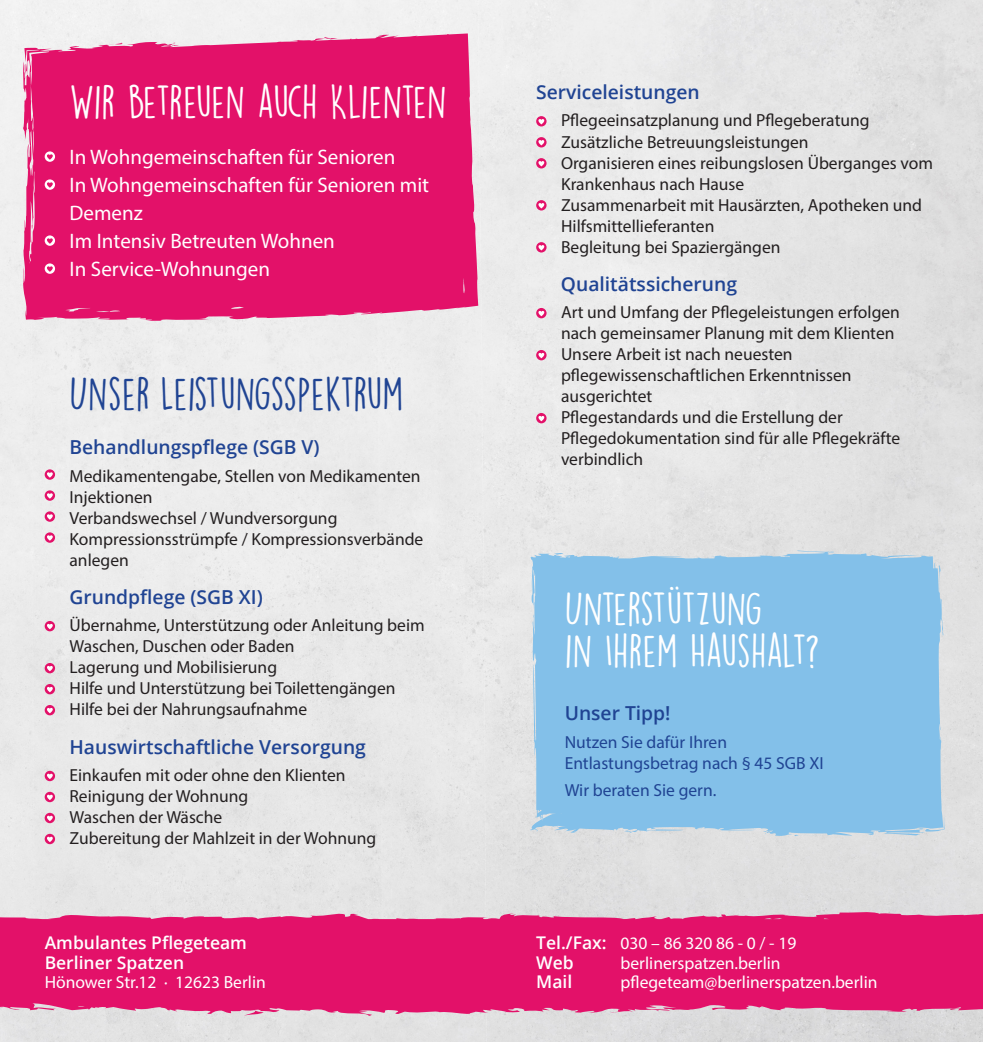
<style>
.page{position:relative;width:983px;height:1042px;background:#fff}
.page>*{position:absolute;margin:0;border:0;box-sizing:border-box;transform-origin:0 0}
.t1{font:42px "DK Lemon Yellow Sun";letter-spacing:-.02em;color:#fff}
.t2{font:42px "DK Lemon Yellow Sun";color:#204493}
.t3{font:42px "DK Lemon Yellow Sun";color:#fff}
.t4{font:21px/28px "Myriad Pro";color:#fff}
.t5{font:600 19.25px "Open Sans";color:#204493}
.t6{font:17.5px/21px "Myriad Pro";color:#231f20}
.t7{font:17.5px "Myriad Pro";color:#fff}
.t8{font:17.5px "Myriad Pro";color:#204493}
.t9{font:600 17.5px "Open Sans";color:#fff}
.s1{font-family:"Open Sans";font-weight:600}
</style>
<div class="page">
<img style="left:0;top:0;width:982px;height:1042px">
<svg style="left:22px;top:33px;width:456px;height:288px;background:#e32172"></svg>
<svg style="left:527px;top:550px;width:417px;height:287px;background:#89c2e8"></svg>
<svg style="left:0;top:910px;width:982px;height:106px;background:#e22977"></svg>
<div style="left:45px;top:151px;width:10px;height:11px;background:#fff;border-radius:50%"></div>
<svg style="left:47px;top:154px;width:6px;height:6px"></svg>
<div style="left:45px;top:179px;width:10px;height:11px;background:#fff;border-radius:50%"></div>
<svg style="left:47px;top:182px;width:6px;height:6px"></svg>
<div style="left:45px;top:235px;width:10px;height:11px;background:#fff;border-radius:50%"></div>
<svg style="left:47px;top:238px;width:6px;height:6px"></svg>
<div style="left:45px;top:263px;width:10px;height:11px;background:#fff;border-radius:50%"></div>
<svg style="left:47px;top:266px;width:6px;height:6px"></svg>
<div style="left:45px;top:469px;width:10px;height:11px;background:#e31169;border-radius:50%"></div>
<svg style="left:47px;top:472px;width:6px;height:6px"></svg>
<div style="left:45px;top:490px;width:10px;height:11px;background:#e31169;border-radius:50%"></div>
<svg style="left:47px;top:493px;width:6px;height:6px"></svg>
<div style="left:45px;top:511px;width:10px;height:11px;background:#e31169;border-radius:50%"></div>
<svg style="left:47px;top:514px;width:6px;height:6px"></svg>
<div style="left:45px;top:532px;width:10px;height:11px;background:#e31169;border-radius:50%"></div>
<svg style="left:47px;top:535px;width:6px;height:6px"></svg>
<svg style="left:45px;top:621px;width:10px;height:10px"></svg>
<svg style="left:47px;top:623px;width:6px;height:6px"></svg>
<svg style="left:45px;top:663px;width:10px;height:10px"></svg>
<svg style="left:47px;top:665px;width:6px;height:6px"></svg>
<svg style="left:45px;top:684px;width:10px;height:10px"></svg>
<svg style="left:47px;top:686px;width:6px;height:6px"></svg>
<svg style="left:45px;top:705px;width:10px;height:10px"></svg>
<svg style="left:47px;top:707px;width:6px;height:6px"></svg>
<div style="left:45px;top:771px;width:10px;height:10px;background:#e31169;border-radius:50%"></div>
<svg style="left:47px;top:773px;width:6px;height:6px"></svg>
<div style="left:45px;top:792px;width:10px;height:10px;background:#e31169;border-radius:50%"></div>
<svg style="left:47px;top:794px;width:6px;height:6px"></svg>
<div style="left:45px;top:813px;width:10px;height:10px;background:#e31169;border-radius:50%"></div>
<svg style="left:47px;top:815px;width:6px;height:6px"></svg>
<div style="left:45px;top:834px;width:10px;height:10px;background:#e31169;border-radius:50%"></div>
<svg style="left:47px;top:836px;width:6px;height:6px"></svg>
<svg style="left:536px;top:116px;width:10px;height:10px"></svg>
<svg style="left:538px;top:119px;width:6px;height:5px"></svg>
<svg style="left:536px;top:137px;width:10px;height:10px"></svg>
<svg style="left:538px;top:140px;width:6px;height:5px"></svg>
<svg style="left:536px;top:158px;width:10px;height:10px"></svg>
<svg style="left:538px;top:161px;width:6px;height:5px"></svg>
<svg style="left:536px;top:200px;width:10px;height:10px"></svg>
<svg style="left:538px;top:203px;width:6px;height:5px"></svg>
<svg style="left:536px;top:242px;width:10px;height:10px"></svg>
<svg style="left:538px;top:245px;width:6px;height:5px"></svg>
<svg style="left:536px;top:308px;width:10px;height:10px"></svg>
<svg style="left:538px;top:310px;width:6px;height:6px"></svg>
<svg style="left:536px;top:350px;width:10px;height:10px"></svg>
<svg style="left:538px;top:352px;width:6px;height:6px"></svg>
<svg style="left:536px;top:413px;width:10px;height:10px"></svg>
<svg style="left:538px;top:415px;width:6px;height:6px"></svg>
<p class="t1" style="left:69px;top:76px;width:378px">WIR BETREUEN AUCH KLIENTEN</p>
<p class="t4" style="left:69px;top:142px;width:327px">In Wohngemeinschaften für Senioren</p>
<p class="t4" style="left:69px;top:170px;width:361px">In Wohngemeinschaften für Senioren mit<br>Demenz</p>
<p class="t4" style="left:69px;top:226px;width:267px">Im Intensiv Betreuten Wohnen</p>
<p class="t4" style="left:69px;top:254px;width:202px">In Service-Wohnungen</p>
<p class="t2" style="left:69px;top:368px;width:335px">UNSER LEISTUNGSSPEKTRUM</p>
<p class="t5" style="left:69px;top:434px;width:251px">Behandlungspflege (SGB V)</p>
<p class="t6" style="left:69px;top:465px;width:352px">Medikamentengabe, Stellen von Medikamenten</p>
<p class="t6" style="left:69px;top:486px;width:84px">Injektionen</p>
<p class="t6" style="left:69px;top:507px;width:269px">Verbandswechsel / Wundversorgung</p>
<p class="t6" style="left:69px;top:528px;width:355px">Kompressionsstrümpfe / Kompressionsverbände anlegen</p>
<p class="t5" style="left:69px;top:584px;width:195px">Grundpflege (SGB XI)</p>
<p class="t6" style="left:69px;top:615px;width:356px">Übernahme, Unterstützung oder Anleitung beim<br>Waschen, Duschen oder Baden</p>
<p class="t6" style="left:69px;top:657px;width:209px">Lagerung und Mobilisierung</p>
<p class="t6" style="left:69px;top:678px;width:327px">Hilfe und Unterstützung bei Toilettengängen</p>
<p class="t6" style="left:69px;top:699px;width:239px">Hilfe bei der Nahrungsaufnahme</p>
<p class="t5" style="left:69px;top:733px;width:298px">Hauswirtschaftliche Versorgung</p>
<p class="t6" style="left:69px;top:764px;width:277px">Einkaufen mit oder ohne den Klienten</p>
<p class="t6" style="left:69px;top:785px;width:180px">Reinigung der Wohnung</p>
<p class="t6" style="left:69px;top:806px;width:154px">Waschen der Wäsche</p>
<p class="t6" style="left:69px;top:827px;width:308px">Zubereitung der Mahlzeit in der Wohnung</p>
<p class="t9" style="left:45px;top:931px;width:204px">Ambulantes Pflegeteam</p>
<p class="t9" style="left:45px;top:950px;width:141px">Berliner Spatzen</p>
<p class="t7" style="left:45px;top:971px;width:222px">Hönower Str.12 · 12623 Berlin</p>
<p class="t5" style="left:536px;top:79px;width:165px">Serviceleistungen</p>
<p class="t6" style="left:561px;top:110px;width:310px">Pflegeeinsatzplanung und Pflegeberatung</p>
<p class="t6" style="left:561px;top:131px;width:249px">Zusätzliche Betreuungsleistungen</p>
<p class="t6" style="left:561px;top:152px;width:373px">Organisieren eines reibungslosen Überganges vom<br>Krankenhaus nach Hause</p>
<p class="t6" style="left:561px;top:194px;width:362px">Zusammenarbeit mit Hausärzten, Apotheken und<br>Hilfsmittellieferanten</p>
<p class="t6" style="left:561px;top:236px;width:221px">Begleitung bei Spaziergängen</p>
<p class="t5" style="left:561px;top:271px;width:177px">Qualitätssicherung</p>
<p class="t6" style="left:561px;top:302px;width:340px">Art und Umfang der Pflegeleistungen erfolgen nach gemeinsamer Planung mit dem Klienten</p>
<p class="t6" style="left:561px;top:344px;width:292px">Unsere Arbeit ist nach neuesten pflegewissenschaftlichen Erkenntnissen ausgerichtet</p>
<p class="t6" style="left:561px;top:407px;width:341px">Pflegestandards und die Erstellung der<br>Pflegedokumentation sind für alle Pflegekräfte verbindlich</p>
<p class="t1" style="left:564px;top:583px;width:199px">UNTERSTÜTZUNG</p>
<p class="t3" style="left:564px;top:625px;width:256px">IN IHREM HAUSHALT?</p>
<p class="t5" style="left:564px;top:700px;width:107px">Unser Tipp!</p>
<p class="t8" style="left:564px;top:731px;width:164px">Nutzen Sie dafür Ihren</p>
<p class="t8" style="left:564px;top:752px;width:260px">Entlastungsbetrag nach § 45 SGB XI</p>
<p class="t8" style="left:564px;top:779px;width:153px">Wir beraten Sie gern.</p>
<p class="t7" style="left:536px;top:933px;width:261px"><span class="s1">Tel./Fax:</span> 030 – 86 320 86 - 0 / - 19</p>
<p class="t9" style="left:536px;top:950px;width:39px">Web</p>
<p class="t7" style="left:620px;top:952px;width:161px">berlinerspatzen.berlin</p>
<p class="t9" style="left:536px;top:969px;width:38px">Mail</p>
<p class="t7" style="left:620px;top:971px;width:258px">pflegeteam@berlinerspatzen.berlin</p>
</div>
